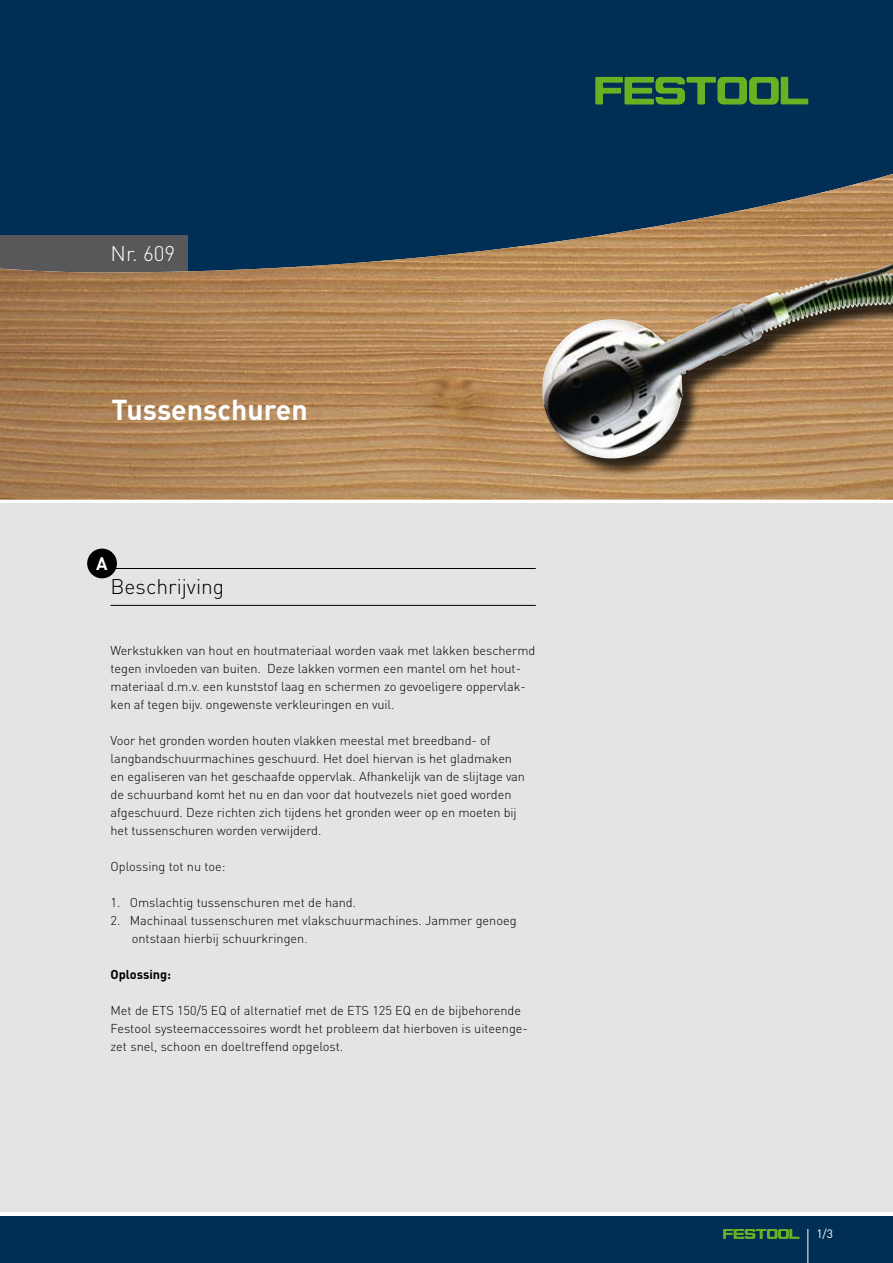
<style>
.page{position:relative;width:893px;height:1263px;background:#fff}
.page>*{position:absolute;margin:0;border:0;box-sizing:border-box;transform-origin:0 0}
.t1{font:700 28.5px "DIN Pro";color:#fff}
.t2{font:300 21px "DIN Pro";color:#000}
.t3{font:300 21px "DIN Pro";color:#fff}
.t4{font:700 18px "DIN Pro";color:#fff}
.t5{font:300 12.75px/18px "DIN Pro";letter-spacing:-.005em;color:#000}
.t6{font:700 12.75px "DIN Pro";color:#000}
.t7{font:12px "DIN Pro";color:#fff}
</style>
<div class="page">
<div style="left:0;top:1216px;width:893px;height:47px;background:#002e54"></div>
<svg style="left:723px;top:1229px;width:76px;height:10px"></svg>
<hr style="left:807px;top:1229px;width:1px;height:34px;background:#fff">
<div style="left:0;top:0;width:893px;height:310px;background:#002e54"></div>
<div style="left:0;top:504px;width:893px;height:708px;background:#e3e4e5"></div>
<img style="left:0;top:174px;width:893px;height:326px">
<svg style="left:596px;top:77px;width:212px;height:27px"></svg>
<div style="left:87px;top:549px;width:30px;height:29px;background:#000;border-radius:50%"></div>
<div style="left:544px;top:267px;width:349px;height:210px;background:#000;opacity:.75"></div>
<img style="left:542px;top:267px;width:341px;height:192px">
<hr style="left:111px;top:568px;width:425px;height:1px;background:#000">
<hr style="left:111px;top:605px;width:425px;height:1px;background:#000">
<h2 class="t3" style="left:111px;top:239px;width:66px">Nr. 609</h2>
<h1 class="t1" style="left:111px;top:390px;width:198px">Tussenschuren</h1>
<h3 class="t4" style="left:96px;top:551px;width:13px">A</h3>
<h2 class="t2" style="left:111px;top:572px;width:115px">Beschrijving</h2>
<p class="t5" style="left:111px;top:641px;width:426px">Werkstukken van hout en houtmateriaal worden vaak met lakken beschermd tegen invloeden van buiten. Deze lakken vormen een mantel om het hout&shy;materiaal d.m.v. een kunststof laag en schermen zo gevoeligere oppervlak&shy;ken af tegen bijv. ongewenste verkleuringen en vuil.</p>
<p class="t5" style="left:111px;top:731px;width:416px">Voor het gronden worden houten vlakken meestal met breedband- of langbandschuurmachines geschuurd. Het doel hiervan is het gladmaken en egaliseren van het geschaafde oppervlak. Afhankelijk van de slijtage van de schuurband komt het nu en dan voor dat houtvezels niet goed worden afgeschuurd. Deze richten zich tijdens het gronden weer op en moeten bij het tussenschuren worden verwijderd.</p>
<p class="t5" style="left:111px;top:857px;width:117px">Oplossing tot nu toe:</p>
<p class="t5" style="left:111px;top:893px;width:247px">1. Omslachtig tussenschuren met de hand.</p>
<p class="t5" style="left:132px;top:911px;width:386px;text-indent:-21px">2. Machinaal tussenschuren met vlakschuurmachines. Jammer genoeg ontstaan hierbij schuurkringen.</p>
<p class="t6" style="left:111px;top:966px;width:62px">Oplossing:</p>
<p class="t5" style="left:111px;top:1001px;width:419px">Met de ETS 150/5 EQ of alternatief met de ETS 125 EQ en de bijbehorende<br>Festool systeemaccessoires wordt het probleem dat hierboven is uiteenge&shy;zet snel, schoon en doeltreffend opgelost.</p>
<p class="t7" style="left:816px;top:1225px;width:18px">1/3</p>
</div>
